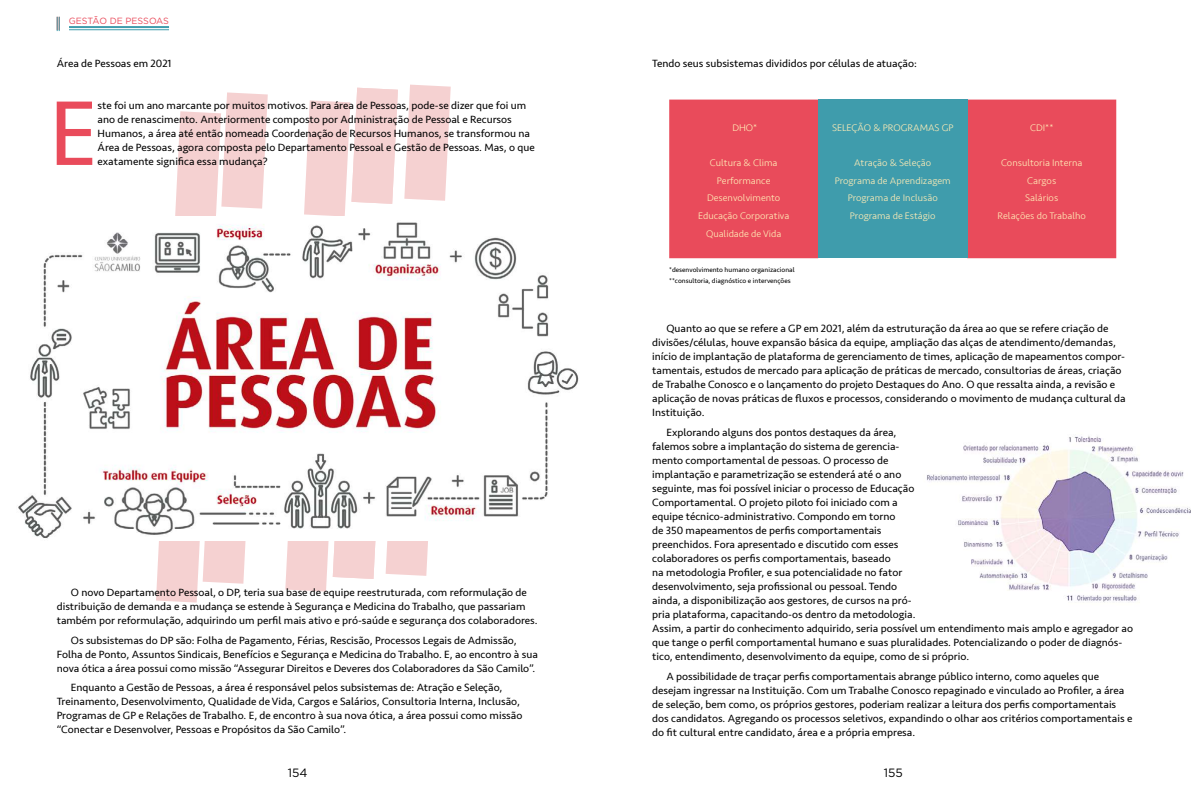
<style>
.page{position:relative;width:1191px;height:794px;background:#fff}
.page>*{position:absolute;margin:0;border:0;box-sizing:border-box;transform-origin:0 0}
.t1{font:95.1px "Seravek";color:#e94b5b}
.t2{font:12px "Gotham";color:#000}
.t3{font:11px/14px "Seravek";color:#000}
.t4{font:300 10px/17.7px "Seravek";color:#ffecb6;text-align:center}
.t5{font:9px "Gotham";letter-spacing:-.005em;color:#e94b5b}
.t6{font:7px/11px "Seravek";color:#000}
</style>
<div class="page">
<svg style="left:156px;top:123px;width:24px;height:479px"></svg>
<svg style="left:290px;top:101px;width:20px;height:490px"></svg>
<svg style="left:180px;top:92px;width:110px;height:511px"></svg>
<svg style="left:310px;top:87px;width:53px;height:505px"></svg>
<svg style="left:363px;top:84px;width:88px;height:495px"></svg>
<img style="left:18px;top:216px;width:561px;height:324px">
<hr style="left:69px;top:26px;width:100px;height:2px;background:#3f9cac">
<hr style="left:69px;top:29px;width:100px;height:1px;background:#3f9cac">
<svg style="left:57px;top:17px;width:3px;height:14px"></svg>
<div style="left:669px;top:100px;width:447px;height:158px;background:#e94b5b"></div>
<div style="left:818px;top:100px;width:149px;height:158px;background:#3f9cac"></div>
<img style="left:927px;top:436px;width:264px;height:166px">
<p class="t5" style="left:69px;top:15px;width:102px">GESTÃO DE PESSOAS</p>
<p class="t3" style="left:57px;top:56px;width:116px">Área de Pessoas em 2021</p>
<h1 class="t1" style="left:49px;top:60px;width:50px">E</h1>
<p class="t3" style="left:98px;top:98px;width:439px">ste foi um ano marcante por muitos motivos. Para área de Pessoas, pode-se dizer que foi um ano de renascimento. Anteriormente composto por Administração de Pessoal e Recursos Humanos, a área até então nomeada Coordenação de Recursos Humanos, se transformou na Área de Pessoas, agora composta pelo Departamento Pessoal e Gestão de Pessoas. Mas, o que exatamente significa essa mudança?</p>
<p class="t3" style="left:57px;top:585px;width:482px;text-indent:14px">O novo Departamento Pessoal, o DP, teria sua base de equipe reestruturada, com reformulação de distribuição de demanda e a mudança se estende à Segurança e Medicina do Trabalho, que passariam também por reformulação, adquirindo um perfil mais ativo e pró-saúde e segurança dos colaboradores.</p>
<p class="t3" style="left:57px;top:633px;width:483px;text-indent:14px">Os subsistemas do DP são: Folha de Pagamento, Férias, Rescisão, Processos Legais de Admissão,<br>Folha de Ponto, Assuntos Sindicais, Benefícios e Segurança e Medicina do Trabalho. E, ao encontro à sua nova ótica a área possui como missão “Assegurar Direitos e Deveres dos Colaboradores da São Camilo”.</p>
<p class="t3" style="left:57px;top:680px;width:467px;text-indent:14px">Enquanto a Gestão de Pessoas, a área é responsável pelos subsistemas de: Atração e Seleção, Treinamento, Desenvolvimento, Qualidade de Vida, Cargos e Salários, Consultoria Interna, Inclusão, Programas de GP e Relações de Trabalho. E, de encontro à sua nova ótica, a área possui como missão “Conectar e Desenvolver, Pessoas e Propósitos da São Camilo”.</p>
<p class="t3" style="left:652px;top:56px;width:266px">Tendo seus subsistemas divididos por células de atuação:</p>
<p class="t4" style="left:732px;top:118px;width:26px">DHO*</p>
<p class="t4" style="left:698px;top:154px;width:93px">Cultura &amp; Clima<br>Performance<br>Desenvolvimento<br>Educação Corporativa<br>Qualidade de Vida</p>
<p class="t4" style="left:832px;top:118px;width:123px">SELEÇÃO &amp; PROGRAMAS GP</p>
<p class="t4" style="left:835px;top:154px;width:117px">Atração &amp; Seleção<br>Programa de Aprendizagem<br>Programa de Inclusão<br>Programa de Estágio</p>
<p class="t4" style="left:1030px;top:118px;width:25px">CDI**</p>
<p class="t4" style="left:997px;top:154px;width:90px">Consultoria Interna<br>Cargos<br>Salários<br>Relações do Trabalho</p>
<p class="t6" style="left:669px;top:264px;width:127px">*desenvolvimento humano organizacional **consultoria, diagnóstico e intervenções</p>
<p class="t3" style="left:652px;top:321px;width:475px;text-indent:14px">Quanto ao que se refere a GP em 2021, além da estruturação da área ao que se refere criação de divisões/células, houve expansão básica da equipe, ampliação das alças de atendimento/demandas, início de implantação de plataforma de gerenciamento de times, aplicação de mapeamentos compor&shy;tamentais, estudos de mercado para aplicação de práticas de mercado, consultorias de áreas, criação de Trabalhe Conosco e o lançamento do projeto Destaques do Ano. O que ressalta ainda, a revisão e aplicação de novas práticas de fluxos e processos, considerando o movimento de mudança cultural da Instituição.</p>
<p class="t3" style="left:652px;top:425px;width:482px;text-indent:14px">Explorando alguns dos pontos destaques da área,<br>falemos sobre a implantação do sistema de gerencia-<br>mento comportamental de pessoas. O processo de<br>implantação e parametrização se estenderá até o ano<br>seguinte, mas foi possível iniciar o processo de Educação<br>Comportamental. O projeto piloto foi iniciado com a<br>equipe técnico-administrativo. Compondo em torno<br>de 350 mapeamentos de perfis comportamentais<br>preenchidos. Fora apresentado e discutido com esses<br>colaboradores os perfis comportamentais, baseado<br>na metodologia Profiler, e sua potencialidade no fator<br>desenvolvimento, seja profissional ou pessoal. Tendo<br>ainda, a disponibilização aos gestores, de cursos na pró-<br>pria plataforma, capacitando-os dentro da metodologia.<br>Assim, a partir do conhecimento adquirido, seria possível um entendimento mais amplo e agregador ao que tange o perfil comportamental humano e suas pluralidades. Potencializando o poder de diagnós&shy;tico, entendimento, desenvolvimento da equipe, como de si próprio.</p>
<p class="t3" style="left:652px;top:669px;width:481px;text-indent:14px">A possibilidade de traçar perfis comportamentais abrange público interno, como aqueles que desejam ingressar na Instituição. Com um Trabalhe Conosco repaginado e vinculado ao Profiler, a área de seleção, bem como, os próprios gestores, poderiam realizar a leitura dos perfis comportamentais dos candidatos. Agregando os processos seletivos, expandindo o olhar aos critérios comportamentais e do fit cultural entre candidato, área e a própria empresa.</p>
<p class="t2" style="left:288px;top:765px;width:21px">154</p>
<p class="t2" style="left:883px;top:765px;width:20px">155</p>
</div>
